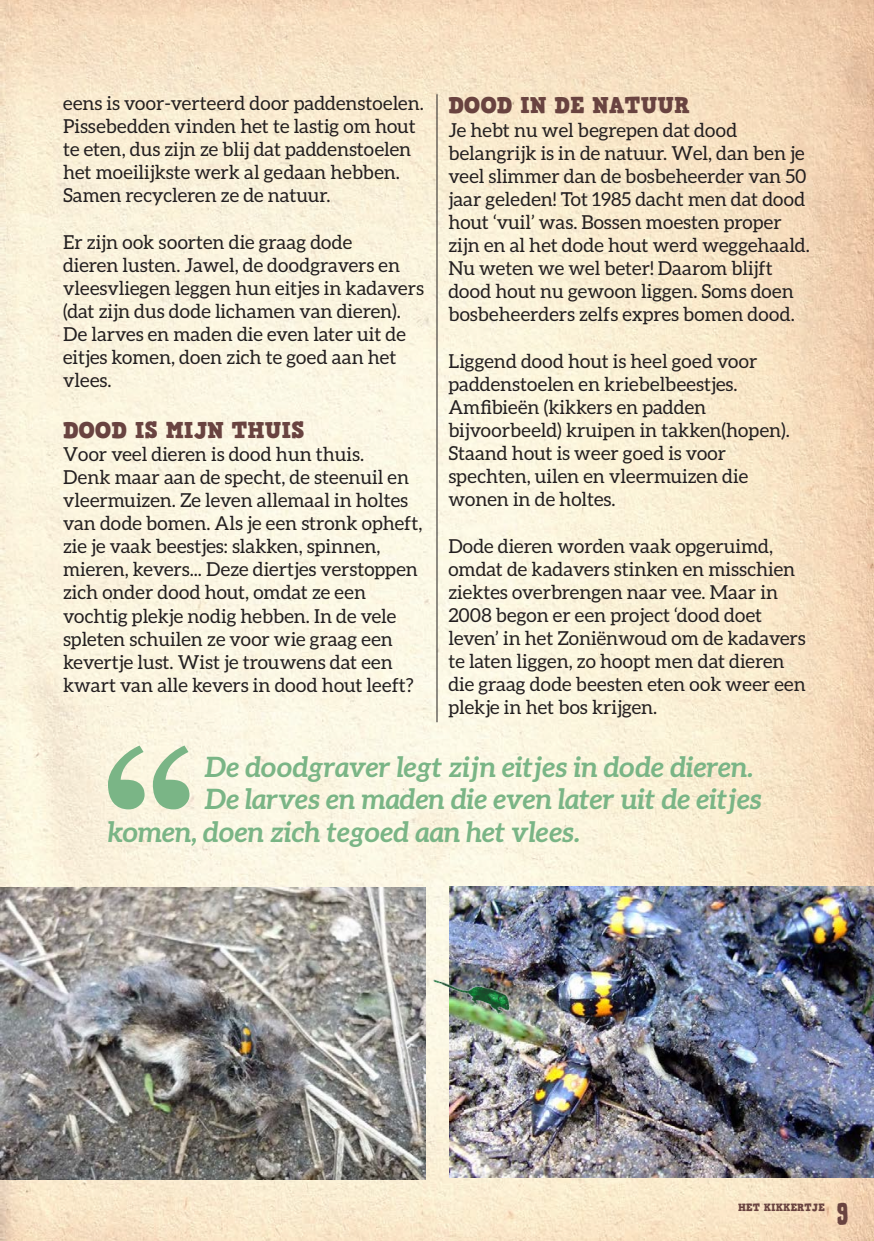
<style>
.page{position:relative;width:874px;height:1241px;background:#fff}
.page>*{position:absolute;margin:0;border:0;box-sizing:border-box;transform-origin:0 0}
.quote{font:italic 700 28px "Aleo";letter-spacing:-.01em;color:#7ab586}
.t1{font:26.25px "JNM";color:#694340}
.t2{font:22.75px "HVD Comic Serif Pro";color:#694340}
.t3{font:19.25px/23.1px "Aleo";color:#231f20}
.t4{font:10.5px "HVD Comic Serif Pro";color:#694340}
</style>
<div class="page">
<img style="left:0;top:0;width:873px;height:1240px">
<hr style="left:436px;top:94px;width:1px;height:628px;background:#231f20">
<img style="left:449px;top:885px;width:424px;height:292px">
<img style="left:0;top:887px;width:425px;height:291px">
<svg style="left:108px;top:745px;width:81px;height:64px"></svg>
<img style="left:425px;top:960px;width:93px;height:60px">
<p class="t3" style="left:63px;top:91px;width:362px">eens is voor-verteerd door paddenstoelen.<br>Pissebedden vinden het te lastig om hout te eten, dus zijn ze blij dat paddenstoelen het moeilijkste werk al gedaan hebben.<br>Samen recycleren ze de natuur.</p>
<p class="t3" style="left:63px;top:230px;width:362px">Er zijn ook soorten die graag dode<br>dieren lusten. Jawel, de doodgravers en vleesvliegen leggen hun eitjes in kadavers (dat zijn dus dode lichamen van dieren).<br>De larves en maden die even later uit de eitjes komen, doen zich te goed aan het vlees.</p>
<p class="t2" style="left:63px;top:412px;width:243px">DOOD IS MIJN THUIS</p>
<p class="t3" style="left:63px;top:442px;width:360px">Voor veel dieren is dood hun thuis.<br>Denk maar aan de specht, de steenuil en vleermuizen. Ze leven allemaal in holtes van dode bomen. Als je een stronk opheft, zie je vaak beestjes: slakken, spinnen, mieren, kevers... Deze diertjes verstoppen zich onder dood hout, omdat ze een vochtig plekje nodig hebben. In de vele spleten schuilen ze voor wie graag een kevertje lust. Wist je trouwens dat een kwart van alle kevers in dood hout leeft?</p>
<p class="t2" style="left:448px;top:88px;width:243px">DOOD IN DE NATUUR</p>
<p class="t3" style="left:448px;top:118px;width:363px">Je hebt nu wel begrepen dat dood belangrijk is in de natuur. Wel, dan ben je veel slimmer dan de bosbeheerder van 50 jaar geleden! Tot 1985 dacht men dat dood hout ‘vuil’ was. Bossen moesten proper zijn en al het dode hout werd weggehaald.<br>Nu weten we wel beter! Daarom blijft dood hout nu gewoon liggen. Soms doen bosbeheerders zelfs expres bomen dood.</p>
<p class="t3" style="left:448px;top:349px;width:343px">Liggend dood hout is heel goed voor paddenstoelen en kriebelbeestjes.<br>Amfibieën (kikkers en padden bijvoorbeeld) kruipen in takken(hopen).<br>Staand hout is weer goed is voor spechten, uilen en vleermuizen die wonen in de holtes.</p>
<p class="t3" style="left:448px;top:534px;width:359px">Dode dieren worden vaak opgeruimd, omdat de kadavers stinken en misschien ziektes overbrengen naar vee. Maar in 2008 begon er een project ‘dood doet leven’ in het Zoniënwoud om de kadavers te laten liggen, zo hoopt men dat dieren die graag dode beesten eten ook weer een plekje in het bos krijgen.</p>
<p class="quote" style="left:204px;top:750px;width:550px">De doodgraver legt zijn eitjes in dode dieren.</p>
<p class="quote" style="left:204px;top:783px;width:559px">De larves en maden die even later uit de eitjes</p>
<p class="quote" style="left:108px;top:815px;width:473px">komen, doen zich tegoed aan het vlees.</p>
<p class="t4" style="left:737px;top:1199px;width:88px">HET KIKKERTJE</p>
<h2 class="t1" style="left:836px;top:1198px;width:12px">9</h2>
</div>
